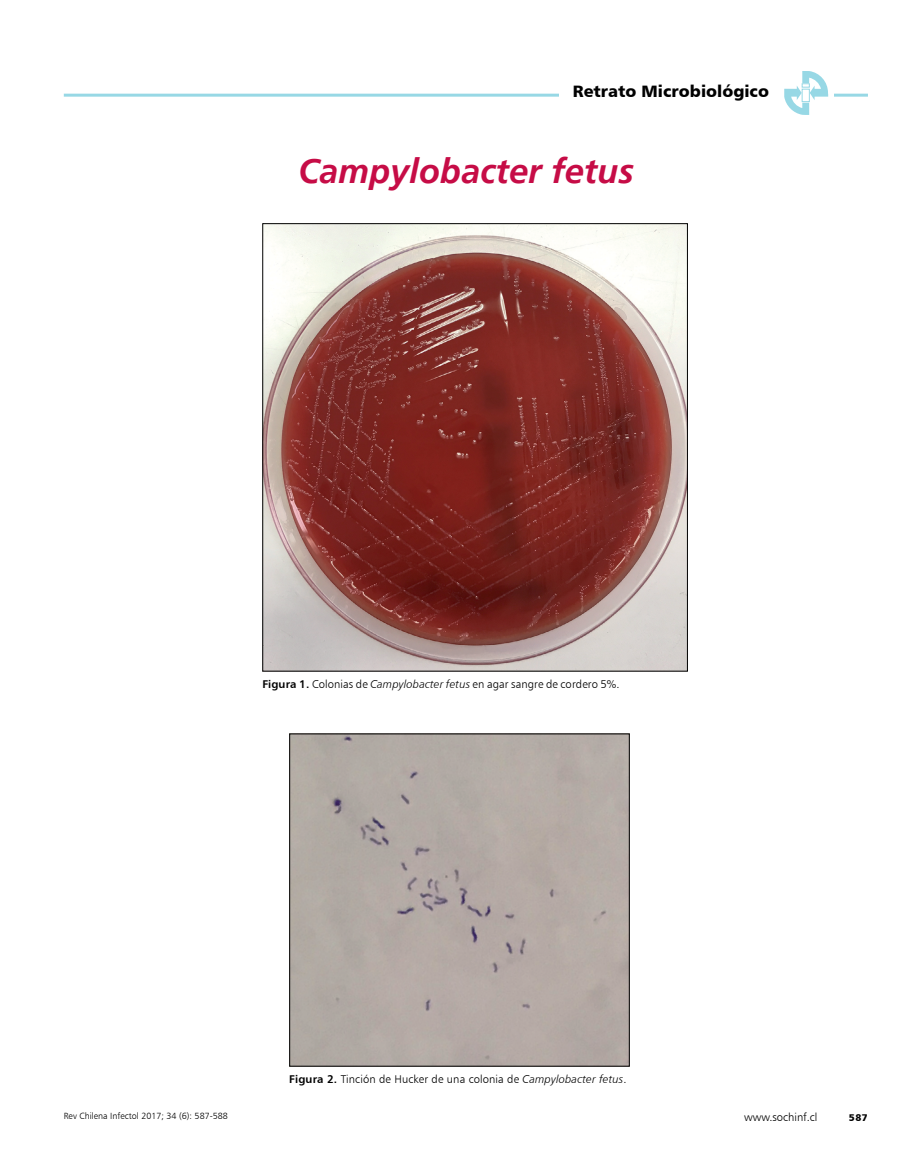
<style>
.page{position:relative;width:919px;height:1170px;background:#fff}
.page>*{position:absolute;margin:0;border:0;box-sizing:border-box;transform-origin:0 0}
.t1{font:italic 700 34.5px "Frutiger LT";color:#c60c46}
.t2{font:16.5px "Humanist 777 BT Black B";color:#000}
.t3{font:11.25px "Humanist 777 BT Light B";letter-spacing:.01em;color:#000}
.t4{font:9.75px "Humanist 777 BT Black B";color:#000}
.t5{font:9px "Humanist 777 BT Light B";color:#000}
.s1{font-family:"Humanist 777 BT Bold B"}
.s2{font-family:"Humanist 777 BT Light Italic B"}
</style>
<div class="page">
<hr style="left:64px;top:94px;width:803px;height:3px;background:#97d8e5">
<div style="left:778px;top:90px;width:55px;height:10px;background:#fff"></div>
<svg style="left:784px;top:71px;width:44px;height:44px"></svg>
<div style="left:559px;top:80px;width:223px;height:29px;background:#fff"></div>
<img style="left:264px;top:225px;width:421px;height:444px">
<div style="left:291px;top:735px;width:336px;height:329px;background:#b3aaa4"></div>
<h2 class="t2" style="left:573px;top:80px;width:198px">Retrato Microbiológico</h2>
<h1 class="t1" style="left:298px;top:151px;width:337px">Campylobacter fetus</h1>
<p class="t3" style="left:262px;top:676px;width:359px"><span class="s1">Figura 1.</span> Colonias de <span class="s2">Campylobacter fetus</span> en agar sangre de cordero 5%.</p>
<p class="t5" style="left:64px;top:1110px;width:166px">Rev Chilena Infectol 2017; 34 (6): 587-588</p>
<p class="t3" style="left:289px;top:1071px;width:339px"><span class="s1">Figura 2.</span> Tinción de Hucker de una colonia de <span class="s2">Campylobacter fetus</span>.</p>
<p class="t3" style="left:744px;top:1110px;width:75px">www.sochinf.cl</p>
<p class="t4" style="left:848px;top:1111px;width:20px">587</p>
</div>
